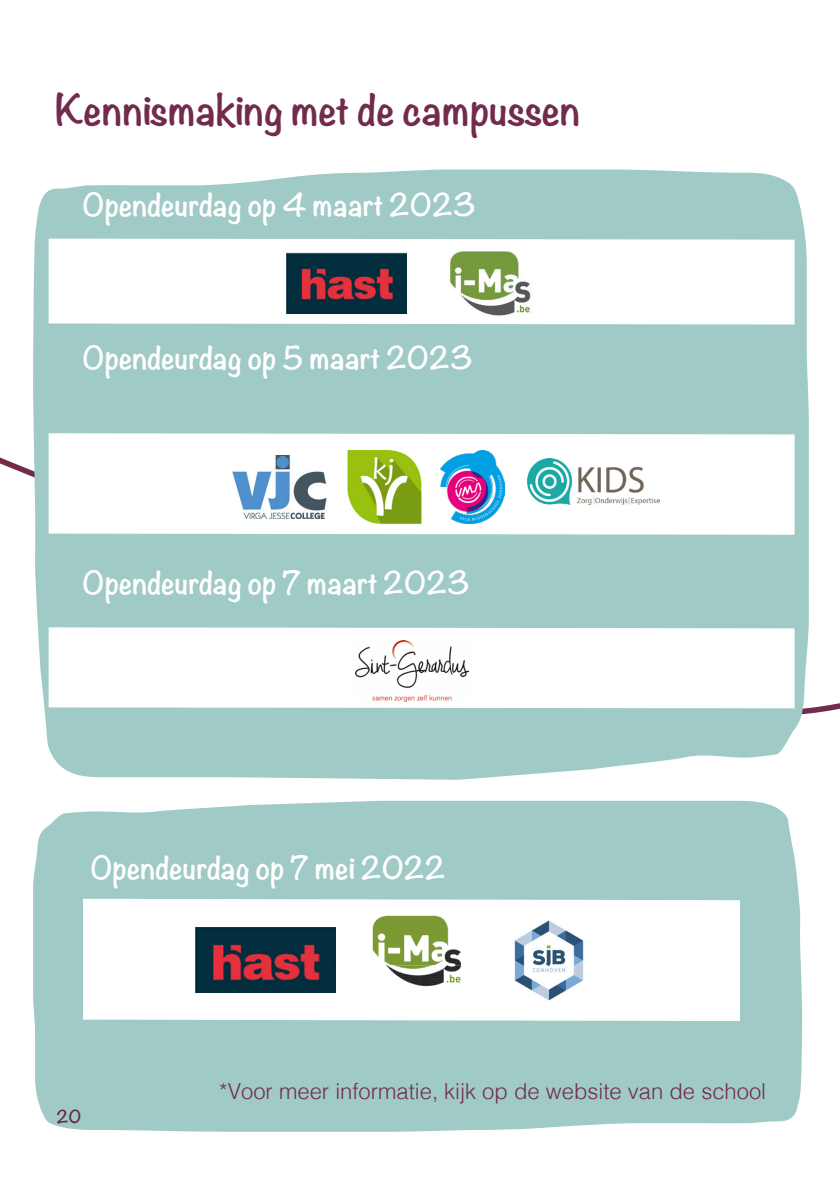
<style>
.page{position:relative;width:840px;height:1191px;background:#fff}
.page>*{position:absolute;margin:0;border:0;box-sizing:border-box;transform-origin:0 0}
.t1{font:700 38px "Noteworthy";color:#722b4c}
.t2{font:700 28px "Noteworthy";color:#fff}
.t3{font:300 22px "Helvetica";color:#722b4c}
.t4{font:700 16px "Noteworthy";color:#6a284d}
</style>
<div class="page">
<div style="left:33px;top:169px;width:775px;height:611px;background:#9fcac6"></div>
<div style="left:33px;top:800px;width:768px;height:331px;background:#9fcac6"></div>
<svg style="left:49px;top:433px;width:745px;height:102px"></svg>
<svg style="left:83px;top:898px;width:656px;height:123px"></svg>
<img style="left:507px;top:916px;width:84px;height:87px">
<img style="left:357px;top:907px;width:117px;height:105px">
<img style="left:196px;top:927px;width:139px;height:65px">
<img style="left:527px;top:459px;width:132px;height:45px">
<svg style="left:49px;top:239px;width:745px;height:85px"></svg>
<img style="left:286px;top:250px;width:120px;height:64px">
<svg style="left:49px;top:627px;width:745px;height:81px"></svg>
<img style="left:355px;top:640px;width:113px;height:61px">
<img style="left:444px;top:246px;width:93px;height:71px">
<img style="left:228px;top:455px;width:102px;height:63px">
<img style="left:440px;top:450px;width:64px;height:73px">
<img style="left:346px;top:449px;width:77px;height:75px">
<p class="t1" style="left:55px;top:76px;width:526px">Kennismaking met de campussen</p>
<p class="t2" style="left:83px;top:180px;width:395px">Opendeurdag op 4 maart 2023</p>
<p class="t2" style="left:83px;top:333px;width:392px">Opendeurdag op 5 maart 2023</p>
<p class="t2" style="left:83px;top:558px;width:389px">Opendeurdag op 7 maart 2023</p>
<p class="t2" style="left:91px;top:843px;width:356px">Opendeurdag op 7 mei 2022</p>
<p class="t4" style="left:57px;top:1102px;width:26px">20</p>
<p class="t3" style="left:219px;top:1072px;width:548px">*Voor meer informatie, kijk op de website van de school</p>
</div>
